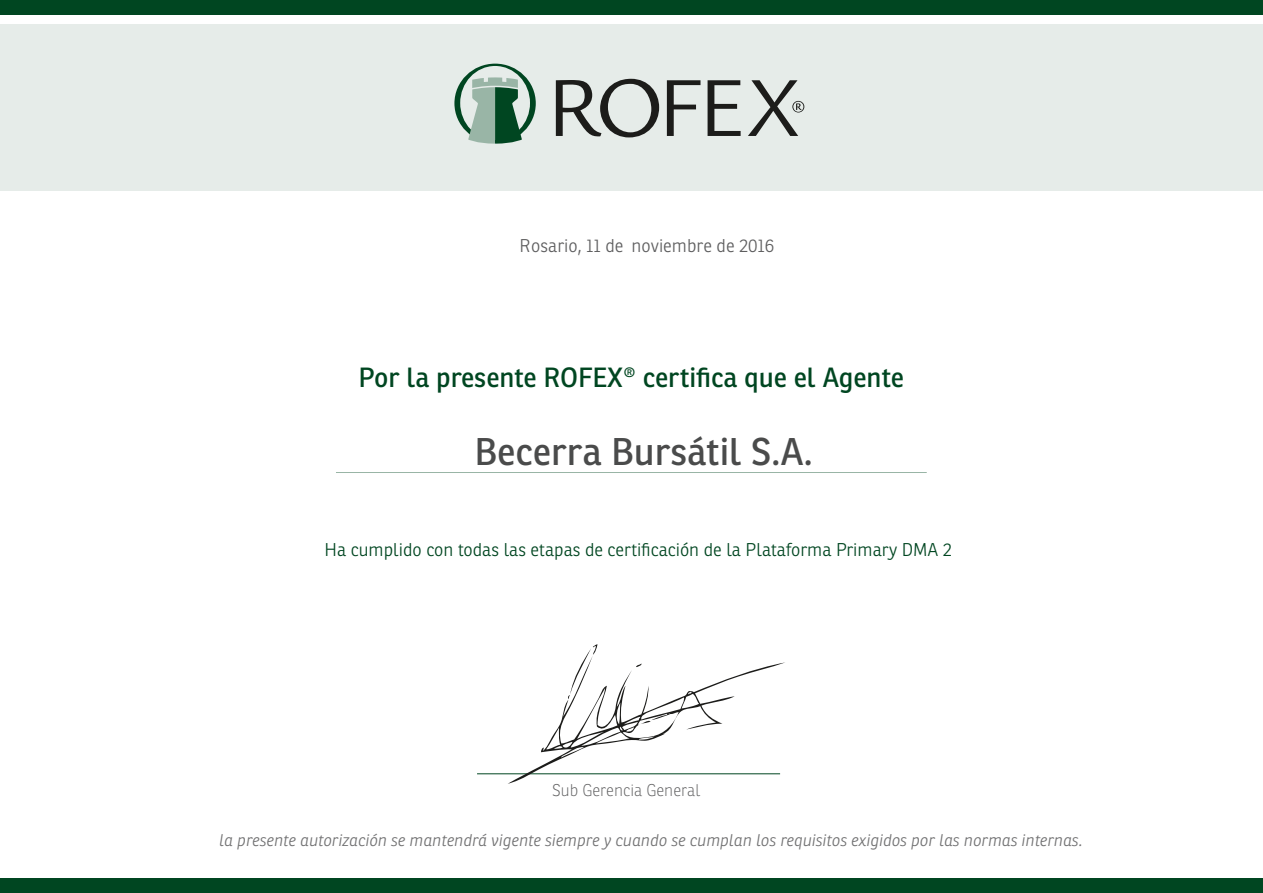
<style>
.page{position:relative;width:1263px;height:893px;background:#004621}
.page>*{position:absolute;margin:0;border:0;box-sizing:border-box;transform-origin:0 0}
.t1{font:37.5px "Ronnia";color:#4a4b4b}
.t2{font:27px "Ronnia";color:#004621}
.t3{font:300 18px "Ronnia";color:#004621}
.t4{font:300 18px "Ronnia";color:#5e5e5f}
.t5{font:italic 300 16.5px "Ronnia";color:#727273}
.t6{font:100 16.5px "Ronnia";color:#5e5e5f}
</style>
<div class="page">
<div style="left:0;top:15px;width:1263px;height:862px;background:#fff"></div>
<div style="left:0;top:24px;width:1263px;height:167px;background:#e6ece9"></div>
<hr style="left:336px;top:472px;width:591px;height:1px;background:#99b5a6">
<svg style="left:454px;top:64px;width:82px;height:80px"></svg>
<svg style="left:556px;top:79px;width:103px;height:58px"></svg>
<svg style="left:667px;top:80px;width:33px;height:56px"></svg>
<svg style="left:707px;top:80px;width:34px;height:56px"></svg>
<svg style="left:748px;top:80px;width:56px;height:56px"></svg>
<hr style="left:477px;top:773px;width:303px;height:1px;background:#004621">
<svg style="left:508px;top:644px;width:277px;height:140px"></svg>
<p class="t4" style="left:519px;top:235px;width:256px">Rosario, 11 de noviembre de 2016</p>
<h2 class="t2" style="left:359px;top:360px;width:547px">Por la presente ROFEX® certifica que el Agente</h2>
<h1 class="t1" style="left:474px;top:429px;width:340px">Becerra Bursátil S.A.</h1>
<p class="t3" style="left:325px;top:538px;width:629px">Ha cumplido con todas las etapas de certificación de la Plataforma Primary DMA 2</p>
<p class="t6" style="left:552px;top:781px;width:150px">Sub Gerencia General</p>
<p class="t5" style="left:219px;top:830px;width:864px">la presente autorización se mantendrá vigente siempre y cuando se cumplan los requisitos exigidos por las normas internas.</p>
</div>
